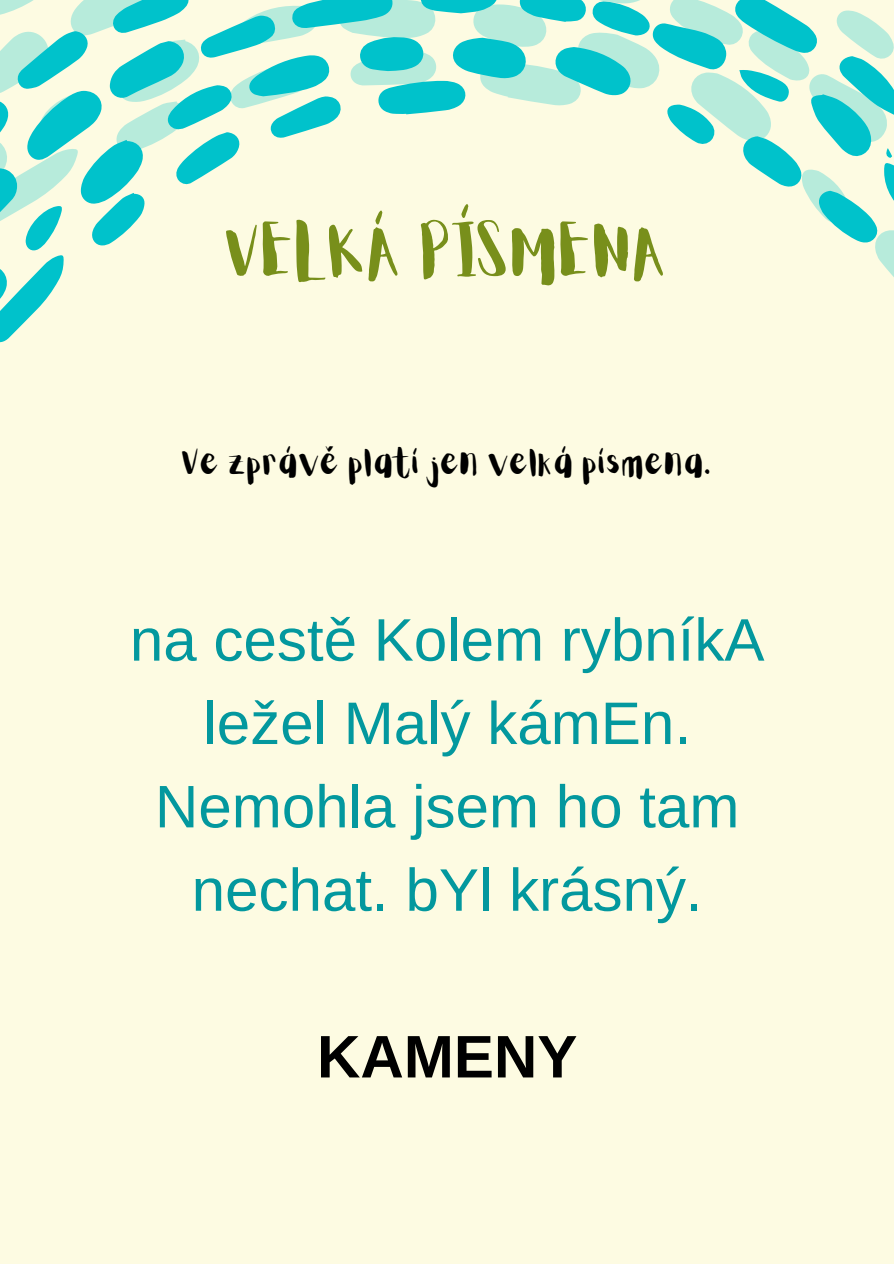
<style>
.page{position:relative;width:894px;height:1264px;background:#fff}
.page>*{position:absolute;margin:0;border:0;box-sizing:border-box;transform-origin:0 0}
.t1{font:60px/83.2px "Arimo";color:#03989e;text-align:center}
.t2{font:60px "Aloja Extended";color:#788f1b}
.t3{font:700 60px "Arimo";color:#000}
.t4{font:30px "Aloja Extended";color:#000}
</style>
<div class="page">
<div style="left:0;top:0;width:893px;height:1263px;background:#fdfbe2"></div>
<svg style="left:0;top:0;width:893px;height:343px"></svg>
<p class="t2" style="left:226px;top:226px;width:444px">VELKÁ PÍSMENA</p>
<p class="t4" style="left:182px;top:449px;width:531px">Ve zprávě platí jen velká písmena.</p>
<p class="t1" style="left:130px;top:598px;width:636px">na cestě Kolem rybníkA ležel Malý kámEn.<br>Nemohla jsem ho tam nechat. bYl krásný.</p>
<p class="t3" style="left:317px;top:1023px;width:262px">KAMENY</p>
</div>
